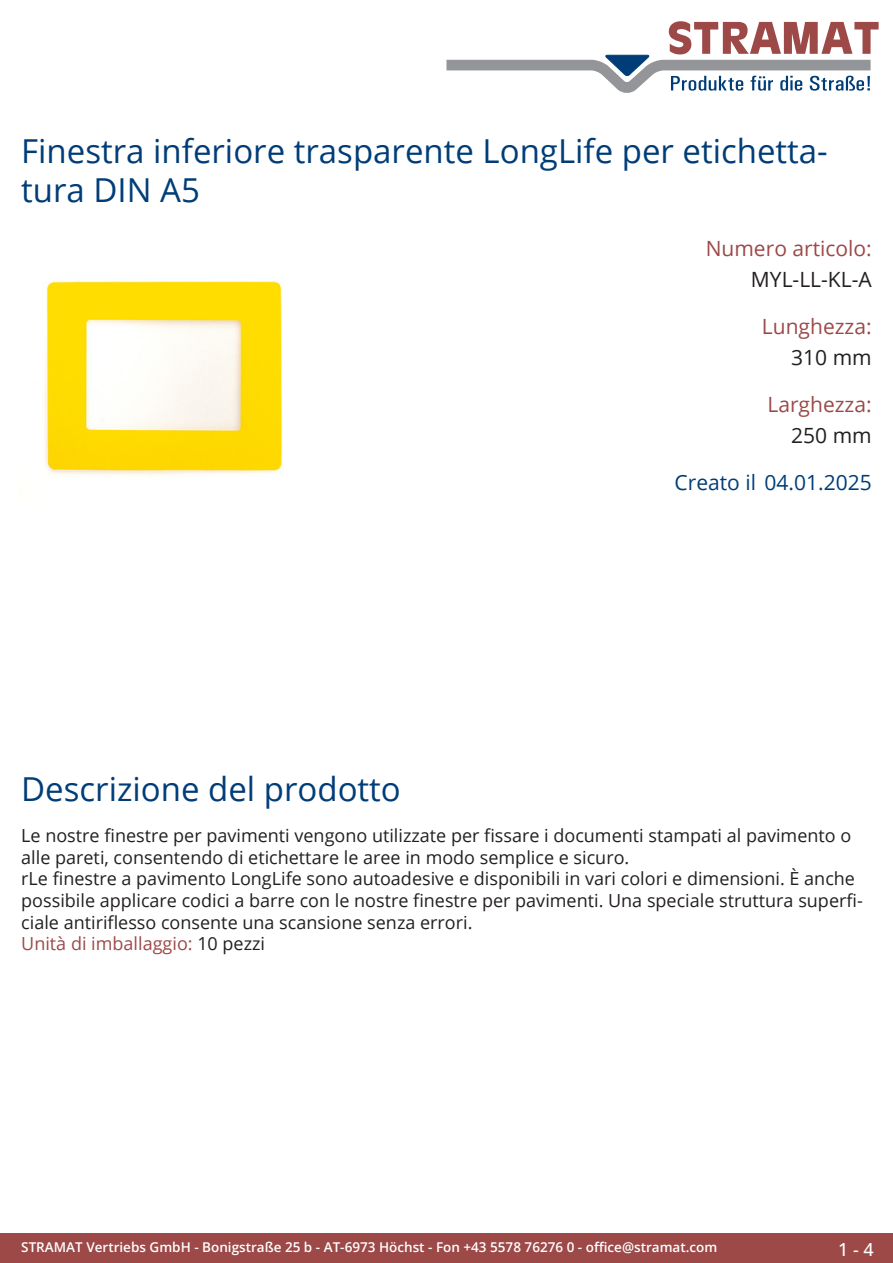
<style>
.page{position:relative;width:893px;height:1263px;background:#fff}
.page>*{position:absolute;margin:0;border:0;box-sizing:border-box;transform-origin:0 0}
.Produkttitel{font:33px/39.6px "Open Sans";color:#003d78}
.TechDaten_Überschrif{font:21px "Open Sans";color:#9c4948}
.TechDaten_Inhalt{font:21px "Open Sans";color:#231f20}
.Erstellungsdatum{font:21px "Open Sans";color:#003d78}
.Beschreibung_Text{font:18px/21.6px "Open Sans";color:#231f20}
.t1{font:500 18px "Open Sans";color:#fff}
.t2{font:600 13.5px "Open Sans";color:#fff}
.s1{color:#9c4948}
</style>
<div class="page">
<div style="left:0;top:1233px;width:893px;height:30px;background:#9c4948"></div>
<svg style="left:446px;top:21px;width:433px;height:72px"></svg>
<img style="left:43px;top:281px;width:240px;height:195px">
<p class="Produkttitel" style="left:21px;top:130px;width:808px">Finestra inferiore trasparente LongLife per etichetta&shy;tura DIN A5</p>
<p class="TechDaten_Überschrif" style="left:706px;top:234px;width:167px">Numero articolo:</p>
<p class="TechDaten_Inhalt" style="left:751px;top:265px;width:122px">MYL-LL-KL-A</p>
<p class="TechDaten_Überschrif" style="left:762px;top:312px;width:111px">Lunghezza:</p>
<p class="TechDaten_Inhalt" style="left:791px;top:343px;width:82px">310 mm</p>
<p class="TechDaten_Überschrif" style="left:767px;top:390px;width:106px">Larghezza:</p>
<p class="TechDaten_Inhalt" style="left:791px;top:421px;width:82px">250 mm</p>
<p class="Erstellungsdatum" style="left:674px;top:468px;width:199px">Creato il 04.01.2025</p>
<p class="Produkttitel" style="left:21px;top:768px;width:381px">Descrizione del prodotto</p>
<p class="Beschreibung_Text" style="left:21px;top:824px;width:843px">Le nostre finestre per pavimenti vengono utilizzate per fissare i documenti stampati al pavimento o alle pareti, consentendo di etichettare le aree in modo semplice e sicuro.<br>rLe finestre a pavimento LongLife sono autoadesive e disponibili in vari colori e dimensioni. È anche possibile applicare codici a barre con le nostre finestre per pavimenti. Una speciale struttura superfi&shy;ciale antiriflesso consente una scansione senza errori.<br><span class="s1">Unità di imballaggio:</span> 10 pezzi</p>
<p class="t2" style="left:21px;top:1238px;width:698px">STRAMAT Vertriebs GmbH - Bonigstraße 25 b - AT-6973 Höchst - Fon +43 5578 76276 0 - office@stramat.com</p>
<p class="t1" style="left:838px;top:1237px;width:37px">1 - 4</p>
</div>
